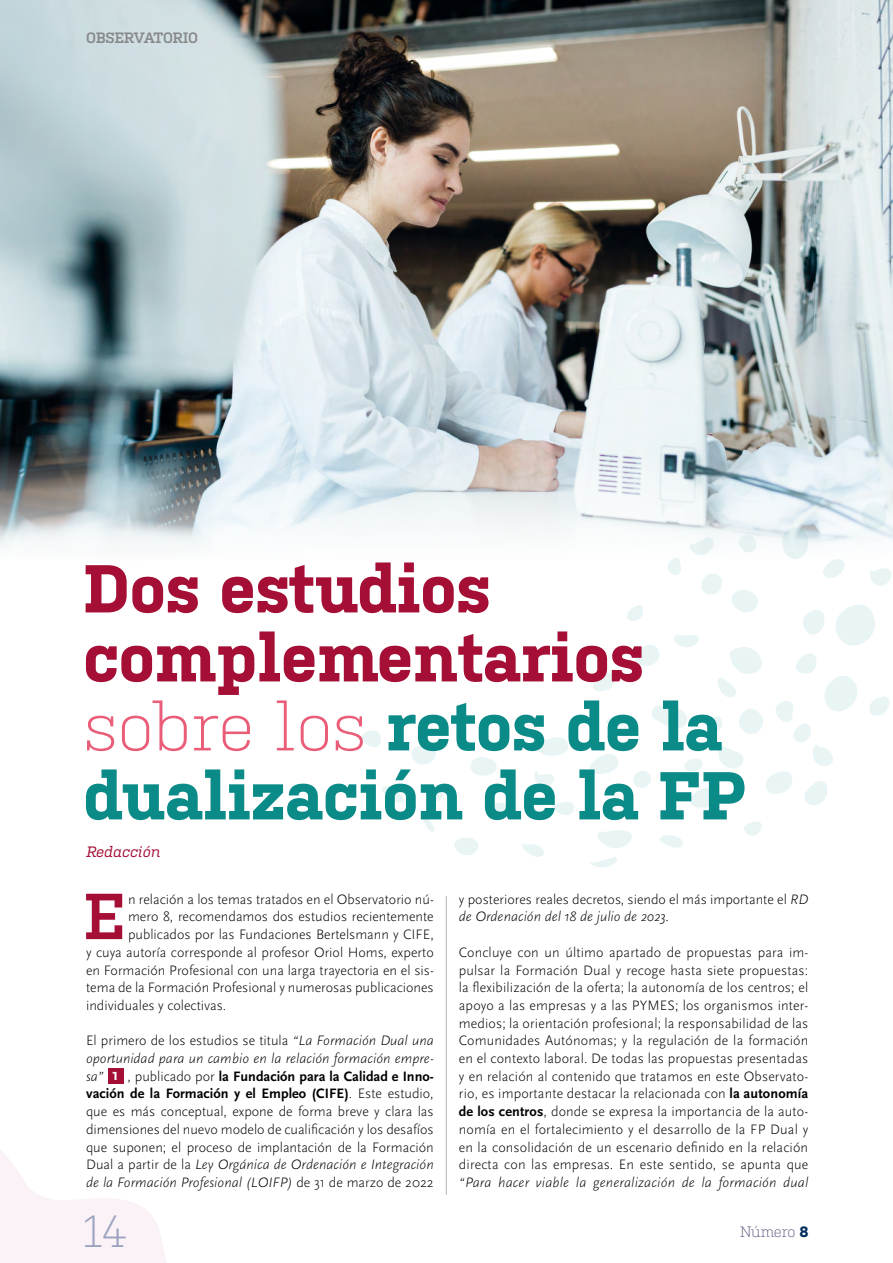
<style>
.page{position:relative;width:893px;height:1263px;background:#fff}
.page>*{position:absolute;margin:0;border:0;box-sizing:border-box;transform-origin:0 0}
.t1{font:700 67.5px/69px "Kulturista";letter-spacing:-.01em;color:#a50e35}
.t2{font:600 64.8px "Kulturista";color:#a50e35}
.t3{font:300 45px "Kulturista";color:#9ca3c0}
.t4{font:600 15px "Kulturista";letter-spacing:-.02em;color:#87888a}
.t5{font:italic 15px "Kulturista";color:#a50e35}
.t6{font:300 15px "Kulturista";letter-spacing:-.02em;color:#57577f}
.t7{font:300 14.25px/17.7px "Scala Sans Pro";color:#000;text-align:justify}
.t8{font:italic 300 14.25px "Scala Sans Pro";letter-spacing:.01em;color:#000}
.s1{font-weight:300;color:#e95d78}
.s2{color:#0a8b88}
.s3{font-style:italic}
.s4{font-weight:700;font-size:16.5px;color:#fff}
.s5{font-weight:700}
.s6{font-weight:700;color:#012e5d}
</style>
<div class="page">
<svg style="left:362px;top:560px;width:530px;height:308px"></svg>
<svg style="left:0;top:1150px;width:166px;height:113px"></svg>
<div style="left:108px;top:1068px;width:15px;height:16px;background:#a50e35"></div>
<hr style="left:446px;top:896px;width:1px;height:299px;background:#b1b3b4">
<img style="left:0;top:0;width:893px;height:560px">
<p class="t4" style="left:86px;top:29px;width:114px">OBSERVATORIO</p>
<h1 class="t1" style="left:83px;top:554px;width:664px">Dos estudios complementarios <span class="s1">sobre los</span> <span class="s2">retos de la dualización de la FP</span></h1>
<p class="t5" style="left:86px;top:843px;width:76px">Redacción</p>
<h2 class="t2" style="left:83px;top:879px;width:43px">E</h2>
<p class="t7" style="left:128px;top:890px;width:307px">n relación a los temas tratados en el Observatorio nú-</p>
<p class="t7" style="left:128px;top:908px;width:307px">mero 8, recomendamos dos estudios recientemente</p>
<p class="t7" style="left:128px;top:926px;width:307px">publicados por las Fundaciones Bertelsmann y CIFE,</p>
<p class="t7" style="left:86px;top:943px;width:349px">y cuya autoría corresponde al profesor Oriol Homs, experto</p>
<p class="t7" style="left:86px;top:961px;width:349px">en Formación Profesional con una larga trayectoria en el sis-</p>
<p class="t7" style="left:86px;top:979px;width:349px">tema de la Formación Profesional y numerosas publicaciones</p>
<p class="t7" style="left:86px;top:996px;width:142px">individuales y colectivas.</p>
<p class="t7" style="left:86px;top:1032px;width:349px">El primero de los estudios se titula <span class="s3">“La Formación Dual una oportunidad para un cambio en la relación formación empre&shy;sa”</span> <span class="s4">1</span> , publicado por <span class="s5">la Fundación para la Calidad e Inno&shy;vación de la Formación y el Empleo (CIFE)</span>. Este estudio, que es más conceptual, expone de forma breve y clara las dimensiones del nuevo modelo de cualificación y los desafíos que suponen; el proceso de implantación de la Formación Dual a partir de la <span class="s3">Ley Orgánica de Ordenación e Integración de la Formación Profesional (LOIFP)</span> de 31 de marzo de 2022</p>
<h3 class="t3" style="left:83px;top:1199px;width:46px">14</h3>
<p class="t7" style="left:459px;top:890px;width:351px">y posteriores reales decretos, siendo el más importante el <span class="s3">RD de Ordenación del 18 de julio de 2023</span>.</p>
<p class="t7" style="left:459px;top:943px;width:351px">Concluye con un último apartado de propuestas para im&shy;pulsar la Formación Dual y recoge hasta siete propuestas: la flexibilización de la oferta; la autonomía de los centros; el apoyo a las empresas y a las PYMES; los organismos inter&shy;medios; la orientación profesional; la responsabilidad de las Comunidades Autónomas; y la regulación de la formación en el contexto laboral. De todas las propuestas presentadas y en relación al contenido que tratamos en este Observato&shy;rio, es importante destacar la relacionada con <span class="s5">la autonomía de los centros</span>, donde se expresa la importancia de la auto&shy;nomía en el fortalecimiento y el desarrollo de la FP Dual y en la consolidación de un escenario definido en la relación directa con las empresas. En este sentido, se apunta que</p>
<p class="t8" style="left:459px;top:1174px;width:351px">“Para hacer viable la generalización de la formación dual</p>
<p class="t6" style="left:740px;top:1221px;width:70px">Número <span class="s6">8</span></p>
</div>
